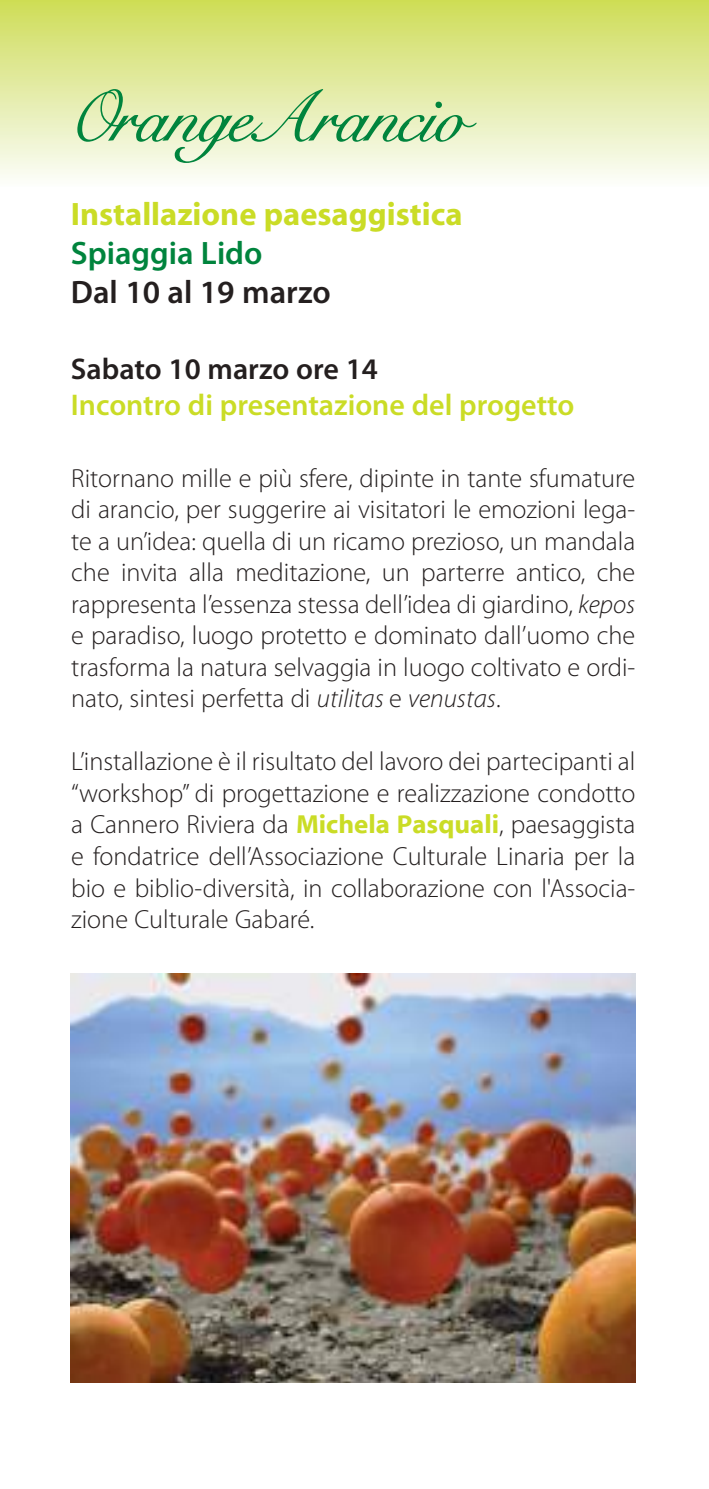
<style>
.page{position:relative;width:709px;height:1489px;background:#fff}
.page>*{position:absolute;margin:0;border:0;box-sizing:border-box;transform-origin:0 0}
.t1{font:italic 75px "Signet Roundhand";letter-spacing:-.035em;color:#00843d}
.t2{font:700 32.5px "Myriad";color:#cadc26}
.t3{font:600 32.5px "Myriad Pro";color:#241f1f}
.t4{font:600 32.5px "Myriad Pro";color:#00843d}
.t5{font:600 30px "Myriad Pro";color:#cadc26}
.t6{font:600 30px "Myriad Pro";color:#241f1f}
.t7{font:300 26.25px/31.5px "Myriad Pro";color:#241f1f;text-align:justify}
.s1{font-style:italic}
.s2{font-family:"Myriad Web Pro";font-weight:700;color:#cadc26}
</style>
<div class="page">
<img style="left:0;top:0;width:709px;height:178px">
<img style="left:71px;top:973px;width:564px;height:409px">
<h1 class="t1" style="left:58px;top:74px;width:398px">OrangeArancio</h1>
<p class="t2" style="left:71px;top:201px;width:393px">Installazione paesaggistica</p>
<p class="t4" style="left:71px;top:240px;width:193px">Spiaggia Lido</p>
<p class="t3" style="left:71px;top:279px;width:261px">Dal 10 al 19 marzo</p>
<p class="t6" style="left:71px;top:357px;width:309px">Sabato 10 marzo ore 14</p>
<p class="t5" style="left:71px;top:393px;width:505px">Incontro di presentazione del progetto</p>
<p class="t7" style="left:71px;top:464px;width:565px">Ritornano mille e più sfere, dipinte in tante sfumature di arancio, per suggerire ai visitatori le emozioni lega&shy;te a un’idea: quella di un ricamo prezioso, un mandala che invita alla meditazione, un parterre antico, che rappresenta l’essenza stessa dell’idea di giardino, <span class="s1">kepos </span>e paradiso, luogo protetto e dominato dall’uomo che trasforma la natura selvaggia in luogo coltivato e ordi&shy;nato, sintesi perfetta di <span class="s1">utilitas</span> e <span class="s1">venustas</span>.</p>
<p class="t7" style="left:71px;top:747px;width:565px">L’installazione è il risultato del lavoro dei partecipanti al “workshop” di progettazione e realizzazione condotto a Cannero Riviera da <span class="s2">Michela Pasquali</span>, paesaggista e fondatrice dell’Associazione Culturale Linaria per la bio e biblio-diversità, in collaborazione con l'Associa&shy;zione Culturale Gabaré.</p>
</div>
